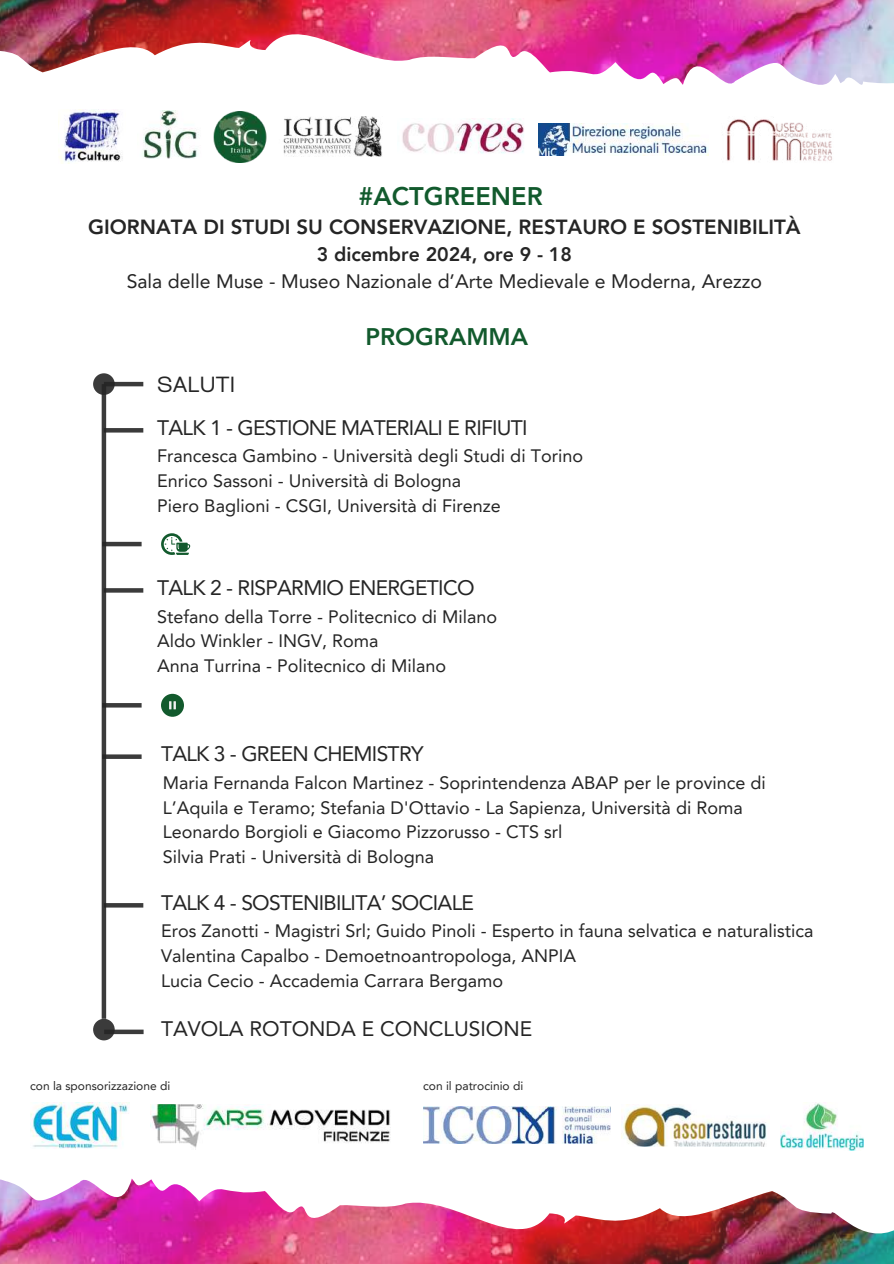
<style>
.page{position:relative;width:894px;height:1264px;background:#fff}
.page>*{position:absolute;margin:0;border:0;box-sizing:border-box;transform-origin:0 0}
.t1{font:800 25.5px "Avenir LT Pro";color:#125a2d}
.t2{font:800 24px "Avenir LT Pro";color:#125a2d}
.t3{font:21px "Avenir LT Pro";letter-spacing:-.035em;color:#252525}
.t4{font:21px "Avenir LT Pro";color:#252525}
.t5{font:21px "Cy Grotesk Key";color:#252525}
.t6{font:800 20.55px "Avenir LT Pro";color:#252525}
.t7{font:19.5px "Avenir LT Pro";color:#252525}
.t8{font:800 19.5px "Avenir LT Pro";color:#252525}
.t9{font:18px/24.8px "Avenir LT Pro";color:#252525}
.t10{font:12px "Avenir LT Pro";color:#252525}
</style>
<div class="page">
<img style="left:0;top:0;width:893px;height:85px">
<hr style="left:102px;top:384px;width:4px;height:634px;background:#3b3b3b">
<svg style="left:93px;top:373px;width:22px;height:22px"></svg>
<svg style="left:93px;top:1018px;width:22px;height:22px"></svg>
<img style="left:0;top:1178px;width:893px;height:85px">
<svg style="left:161px;top:533px;width:29px;height:21px"></svg>
<svg style="left:104px;top:382px;width:39px;height:4px"></svg>
<hr style="left:104px;top:428px;width:39px;height:4px;background:#3b3b3b">
<svg style="left:102px;top:542px;width:39px;height:4px"></svg>
<svg style="left:104px;top:588px;width:39px;height:4px"></svg>
<svg style="left:102px;top:754px;width:39px;height:5px"></svg>
<svg style="left:104px;top:903px;width:39px;height:4px"></svg>
<svg style="left:102px;top:703px;width:39px;height:4px"></svg>
<svg style="left:104px;top:1029px;width:39px;height:5px"></svg>
<div style="left:161px;top:693px;width:22px;height:23px;background:#125a2d;border-radius:50%"></div>
<svg style="left:169px;top:701px;width:7px;height:8px"></svg>
<img style="left:213px;top:111px;width:54px;height:52px">
<img style="left:59px;top:109px;width:64px;height:54px">
<img style="left:142px;top:110px;width:57px;height:48px">
<img style="left:283px;top:116px;width:99px;height:41px">
<img style="left:402px;top:119px;width:122px;height:35px">
<img style="left:726px;top:119px;width:106px;height:42px">
<img style="left:538px;top:124px;width:170px;height:31px">
<img style="left:151px;top:1104px;width:239px;height:44px">
<img style="left:621px;top:1104px;width:146px;height:42px">
<img style="left:780px;top:1102px;width:83px;height:48px">
<img style="left:423px;top:1106px;width:187px;height:37px">
<img style="left:30px;top:1102px;width:99px;height:47px">
<h1 class="t1" style="left:358px;top:185px;width:186px">#ACTGREENER</h1>
<p class="t6" style="left:88px;top:219px;width:713px">GIORNATA DI STUDI SU CONSERVAZIONE, RESTAURO E SOSTENIBILITÀ</p>
<p class="t8" style="left:317px;top:246px;width:257px">3 dicembre 2024, ore 9 - 18</p>
<p class="t7" style="left:127px;top:273px;width:636px">Sala delle Muse - Museo Nazionale d’Arte Medievale e Moderna, Arezzo</p>
<p class="t5" style="left:157px;top:371px;width:80px">SALUTI</p>
<h2 class="t2" style="left:365px;top:327px;width:164px">PROGRAMMA</h2>
<p class="t3" style="left:157px;top:419px;width:372px">TALK 1 - GESTIONE MATERIALI E RIFIUTI</p>
<p class="t9" style="left:157px;top:445px;width:427px">Francesca Gambino - Università degli Studi di Torino<br>Enrico Sassoni - Università di Bologna<br>Piero Baglioni - CSGI, Università di Firenze</p>
<p class="t3" style="left:157px;top:579px;width:319px">TALK 2 - RISPARMIO ENERGETICO</p>
<p class="t9" style="left:157px;top:605px;width:341px">Stefano della Torre - Politecnico di Milano<br>Aldo Winkler - INGV, Roma<br>Anna Turrina - Politecnico di Milano</p>
<p class="t3" style="left:161px;top:745px;width:264px">TALK 3 - GREEN CHEMISTRY</p>
<p class="t9" style="left:163px;top:771px;width:604px">Maria Fernanda Falcon Martinez - Soprintendenza ABAP per le province di L’Aquila e Teramo; Stefania D'Ottavio - La Sapienza, Università di Roma Leonardo Borgioli e Giacomo Pizzorusso - CTS srl<br>Silvia Prati - Università di Bologna</p>
<p class="t3" style="left:161px;top:894px;width:314px">TALK 4 - SOSTENIBILITA’ SOCIALE</p>
<p class="t9" style="left:161px;top:920px;width:653px">Eros Zanotti - Magistri Srl; Guido Pinoli - Esperto in fauna selvatica e naturalistica<br>Valentina Capalbo - Demoetnoantropologa, ANPIA<br>Lucia Cecio - Accademia Carrara Bergamo</p>
<p class="t4" style="left:161px;top:1020px;width:372px">TAVOLA ROTONDA E CONCLUSIONE</p>
<p class="t10" style="left:30px;top:1081px;width:142px">con la sponsorizzazione di</p>
<p class="t10" style="left:423px;top:1081px;width:102px">con il patrocinio di</p>
</div>
